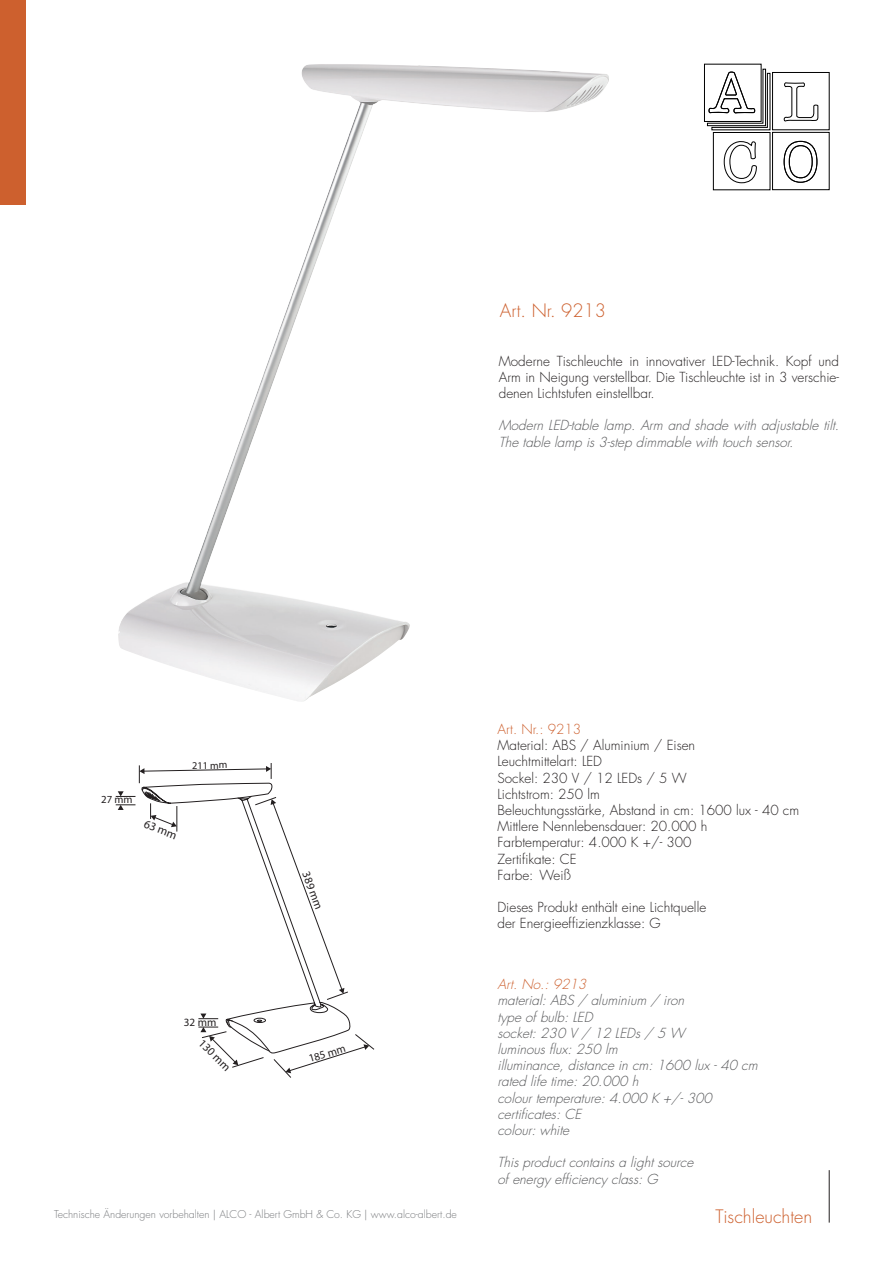
<style>
.page{position:relative;width:893px;height:1263px;background:#fff}
.page>*{position:absolute;margin:0;border:0;box-sizing:border-box;transform-origin:0 0}
.t1{font:300 18px "Futura Std";color:#cd602e}
.t2{font:300 13.5px/16.2px "Futura Std";color:#231f20;text-align:justify}
.t3{font:italic 300 13.5px/16.2px "Futura Std";color:#57585a}
.t4{font:300 13.5px "Futura Std";color:#cd602e}
.t5{font:italic 300 13.5px "Futura Std";color:#cd602e}
.t6{font:11.85px "Myriad Pro";color:#231f20}
.t7{font:11.55px "Myriad Pro";color:#231f20}
.t8{font:11.1px "Myriad Pro";color:#231f20}
.t9{font:10.8px "Myriad Pro";color:#231f20}
.t10{font:300 10.5px "Futura Std";color:#787a7d}
.t11{font:10.35px "Myriad Pro";color:#231f20}
</style>
<div class="page">
<hr style="left:829px;top:1170px;width:1px;height:52px;background:#231f20">
<svg style="left:704px;top:64px;width:126px;height:126px"></svg>
<img style="left:118px;top:64px;width:491px;height:638px">
<svg style="left:116px;top:763px;width:259px;height:315px"></svg>
<div style="left:0;top:0;width:26px;height:204px;background:#cd602e"></div>
<p class="t1" style="left:500px;top:299px;width:108px">Art. Nr. 9213</p>
<p class="t2" style="left:499px;top:353px;width:342px">Moderne Tischleuchte in innovativer LED-Technik. Kopf und Arm in Neigung verstellbar. Die Tischleuchte ist in 3 verschie&shy;denen Lichtstufen einstellbar.</p>
<p class="t3" style="left:499px;top:418px;width:345px">Modern LED-table lamp. Arm and shade with adjustable tilt.<br>The table lamp is3-step dimmable withtouchsensor.</p>
<p class="t9" style="left:101px;top:793px;width:33px">27 mm</p>
<p class="t6" style="left:147px;top:816px;width:36px;rotate:22deg">63 mm</p>
<p class="t11" style="left:192px;top:759px;width:37px;rotate:-1deg">211 mm</p>
<p class="t8" style="left:184px;top:1015px;width:34px">32 mm</p>
<p class="t7" style="left:206px;top:1036px;width:41px;rotate:45deg">130 mm</p>
<p class="t7" style="left:312px;top:869px;width:41px;rotate:69deg">389 mm</p>
<p class="t8" style="left:307px;top:1052px;width:40px;rotate:-17deg">185 mm</p>
<p class="t10" style="left:54px;top:1207px;width:404px">Technische Änderungen vorbehalten | ALCO - Albert GmbH &amp; Co. KG | www.alco-albert.de</p>
<p class="t4" style="left:497px;top:721px;width:85px">Art. Nr.: 9213</p>
<p class="t2" style="left:497px;top:738px;width:199px">Material: ABS / Aluminium / Eisen</p>
<p class="t2" style="left:497px;top:754px;width:106px">Leuchtmittelart: LED</p>
<p class="t2" style="left:497px;top:770px;width:191px">Sockel: 230 V / 12 LEDs / 5 W</p>
<p class="t2" style="left:497px;top:786px;width:104px">Lichtstrom: 250 lm</p>
<p class="t2" style="left:497px;top:802px;width:303px">Beleuchtungsstärke, Abstand in cm: 1600 lux - 40 cm</p>
<p class="t2" style="left:497px;top:819px;width:211px">Mittlere Nennlebensdauer: 20.000 h</p>
<p class="t2" style="left:497px;top:835px;width:196px">Farbtemperatur: 4.000 K +/- 300</p>
<p class="t2" style="left:497px;top:851px;width:81px">Zertifikate: CE</p>
<p class="t2" style="left:497px;top:867px;width:75px">Farbe: Weiß</p>
<p class="t2" style="left:497px;top:900px;width:210px">Dieses Produkt enthält eine Lichtquelle</p>
<p class="t2" style="left:497px;top:916px;width:165px">der Energieeffizienzklasse: G</p>
<p class="t5" style="left:497px;top:976px;width:94px">Art.No.:9213</p>
<p class="t3" style="left:497px;top:993px;width:192px">material:ABS / aluminium / iron</p>
<p class="t3" style="left:497px;top:1009px;width:100px">type ofbulb:LED</p>
<p class="t3" style="left:497px;top:1025px;width:192px">socket:230 V / 12 LEDs/ 5 W</p>
<p class="t3" style="left:497px;top:1041px;width:125px">luminousflux:250 lm</p>
<p class="t3" style="left:497px;top:1057px;width:265px">illuminance,distance incm:1600 lux-40 cm</p>
<p class="t3" style="left:497px;top:1074px;width:146px">rated life time:20.000 h</p>
<p class="t3" style="left:497px;top:1090px;width:219px">colourtemperature:4.000 K +/-300</p>
<p class="t3" style="left:497px;top:1106px;width:89px">certificates:CE</p>
<p class="t3" style="left:497px;top:1122px;width:77px">colour: white</p>
<p class="t3" style="left:497px;top:1155px;width:201px">Thisproductcontainsa lightsource</p>
<p class="t3" style="left:497px;top:1171px;width:165px">ofenergy efficiency class:G</p>
<p class="t1" style="left:716px;top:1205px;width:98px">Tischleuchten</p>
</div>
